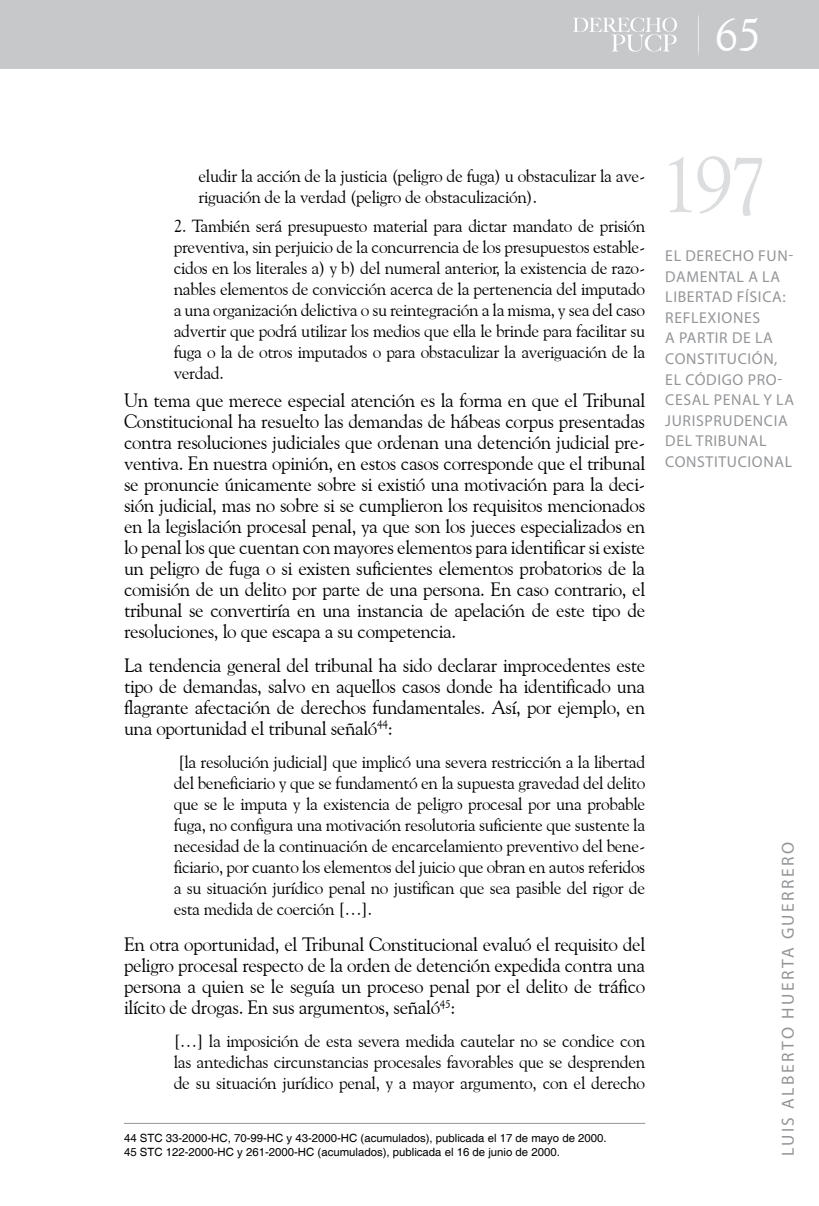
<style>
.page{position:relative;width:819px;height:1206px;background:#fff}
.page>*{position:absolute;margin:0;border:0;box-sizing:border-box;transform-origin:0 0}
.t1{font:78.75px "Goudy Old Style BT";color:#dcddde}
.t2{font:46.38px "Goudy Old Style BT";color:#fff}
.t3{font:19.25px/21px "Goudy Old Style BT";letter-spacing:-.02em;color:#000;text-align:justify}
.t4{font:17.5px/21px "Goudy Old Style BT";letter-spacing:-.02em;color:#000;text-align:justify}
.t5{font:17.5px "Myriad Pro";letter-spacing:.14em;color:#939598}
.t6{font:15.75px/20.7px "Myriad Pro";letter-spacing:.04em;color:#939598}
.t7{font:11.38px/14px "Helvetica";color:#000}
</style>
<div class="page">
<div style="left:0;top:0;width:819px;height:69px;background:#c7c8ca"></div>
<svg style="left:573px;top:18px;width:104px;height:34px"></svg>
<hr style="left:124px;top:1122px;width:521px;height:1px;background:#939598">
<h2 class="t2" style="left:715px;top:6px;width:47px">65</h2>
<p class="t4" style="left:198px;top:165px;width:448px">eludir la acción de la justicia (peligro de fuga) u obstaculizar la ave&shy;riguación de la verdad (peligro de obstaculización).</p>
<p class="t4" style="left:174px;top:215px;width:473px">2. También será presupuesto material para dictar mandato de prisión preventiva, sin perjuicio de la concurrencia de los presupuestos estable&shy;cidos en los literales a) y b) del numeral anterior, la existencia de razo&shy;nables elementos de convicción acerca de la pertenencia del imputado a una organización delictiva o su reintegración a la misma, y sea del caso advertir que podrá utilizar los medios que ella le brinde para facilitar su fuga o la de otros imputados o para obstaculizar la averiguación de la verdad.</p>
<p class="t3" style="left:124px;top:389px;width:522px">Un tema que merece especial atención es la forma en que el Tribunal Constitucional ha resuelto las demandas de hábeas corpus presentadas contra resoluciones judiciales que ordenan una detención judicial pre&shy;ventiva. En nuestra opinión, en estos casos corresponde que el tribunal se pronuncie únicamente sobre si existió una motivación para la deci&shy;sión judicial, mas no sobre si se cumplieron los requisitos mencionados en la legislación procesal penal, ya que son los jueces especializados en lo penal los que cuentan con mayores elementos para identificar si existe un peligro de fuga o si existen suficientes elementos probatorios de la comisión de un delito por parte de una persona. En caso contrario, el tribunal se convertiría en una instancia de apelación de este tipo de resoluciones, lo que escapa a su competencia.</p>
<p class="t3" style="left:124px;top:654px;width:522px">La tendencia general del tribunal ha sido declarar improcedentes este tipo de demandas, salvo en aquellos casos donde ha identificado una flagrante afectación de derechos fundamentales. Así, por ejemplo, en una oportunidad el tribunal señaló<sup>44</sup>:</p>
<p class="t4" style="left:174px;top:751px;width:473px">[la resolución judicial] que implicó una severa restricción a la libertad del beneficiario y que se fundamentó en la supuesta gravedad del delito que se le imputa y la existencia de peligro procesal por una probable fuga, no configura una motivación resolutoria suficiente que sustente la necesidad de la continuación de encarcelamiento preventivo del bene&shy;ficiario, por cuanto los elementos del juicio que obran en autos referidos a su situación jurídico penal no justifican que sea pasible del rigor de esta medida de coerción […].</p>
<p class="t3" style="left:124px;top:933px;width:522px">En otra oportunidad, el Tribunal Constitucional evaluó el requisito del peligro procesal respecto de la orden de detención expedida contra una persona a quien se le seguía un proceso penal por el delito de tráfico ilícito de drogas. En sus argumentos, señaló<sup>45</sup>:</p>
<p class="t4" style="left:174px;top:1030px;width:473px">[…] la imposición de esta severa medida cautelar no se condice con las antedichas circunstancias procesales favorables que se desprenden de su situación jurídico penal, y a mayor argumento, con el derecho</p>
<p class="t7" style="left:124px;top:1131px;width:484px">44 STC 33-2000-HC, 70-99-HC y 43-2000-HC (acumulados), publicada el 17 de mayo de 2000.<br>45 STC 122-2000-HC y 261-2000-HC (acumulados), publicada el 16 de junio de 2000.</p>
<h1 class="t1" style="left:660px;top:136px;width:109px">197</h1>
<p class="t6" style="left:665px;top:245px;width:130px">EL DERECHO FUN-<br>DAMENTAL A LA<br>LIBERTAD FÍSICA:<br>REFLEXIONES<br>A PARTIR DE LA<br>CONSTITUCIÓN,<br>EL CÓDIGO PRO-<br>CESAL PENAL Y LA<br>JURISPRUDENCIA<br>DEL TRIBUNAL<br>CONSTITUCIONAL</p>
<p class="t5" style="left:777px;top:1156px;width:316px;rotate:-90deg">LUIS ALBERTO HUERTA GUERRERO</p>
</div>
